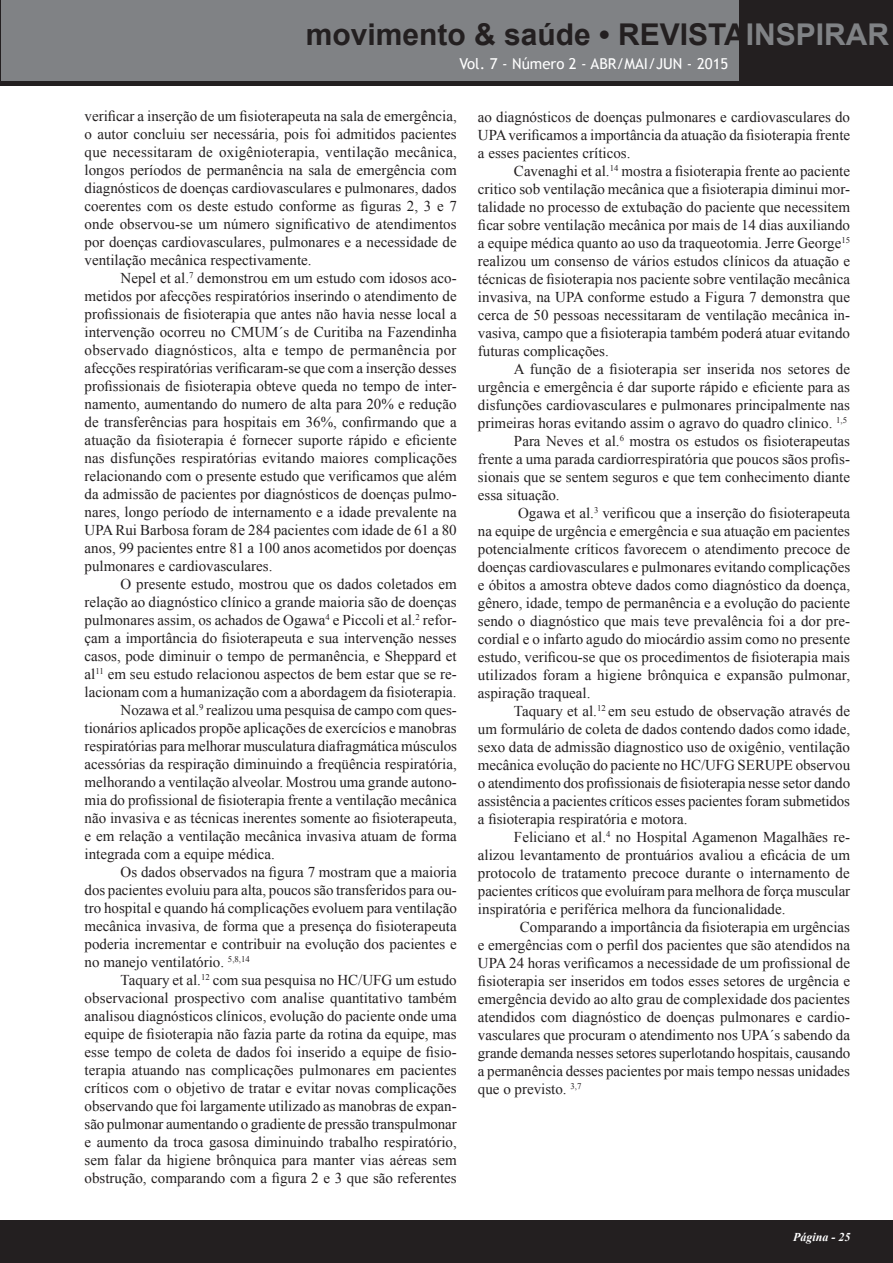
<style>
.page{position:relative;width:893px;height:1263px;background:#fff}
.page>*{position:absolute;margin:0;border:0;box-sizing:border-box;transform-origin:0 0}
.t1{font:700 30px "Arial";color:#231f20}
.Corpo_do_texto{font:15px/18px "Times New Roman";color:#231f20;text-align:justify}
.t2{font:15px "Trebuchet MS";color:#fff}
.t3{font:italic 700 12px "Times New Roman";color:#fff}
.s1{color:#808285}
</style>
<div class="page">
<div style="left:0;top:1220px;width:893px;height:43px;background:#231f20"></div>
<div style="left:0;top:0;width:893px;height:85px;background:#231f20"></div>
<div style="left:2px;top:0;width:737px;height:80px;background:#808285"></div>
<h1 class="t1" style="left:306px;top:15px;width:585px">movimento &amp; saúde • REVISTA<span class="s1">INSPIRAR</span></h1>
<p class="t2" style="left:459px;top:55px;width:271px">Vol. 7 - Número 2 - ABR/MAI/JUN - 2015</p>
<p class="Corpo_do_texto" style="left:85px;top:107px;width:374px">verificar a inserção de um fisioterapeuta na sala de emergência, o autor concluiu ser necessária, pois foi admitidos pacientes que necessitaram de oxigênioterapia, ventilação mecânica, longos períodos de permanência na sala de emergência com diagnósticos de doenças cardiovasculares e pulmonares, dados coerentes com os deste estudo conforme as figuras 2, 3 e 7 onde observou-se um número significativo de atendimentos por doenças cardiovasculares, pulmonares e a necessidade de ventilação mecânica respectivamente.</p>
<p class="Corpo_do_texto" style="left:85px;top:269px;width:374px;text-indent:36px">Nepel et al.<sup>7</sup> demonstrou em um estudo com idosos aco&shy;metidos por afecções respiratórios inserindo o atendimento de profissionais de fisioterapia que antes não havia nesse local a intervenção ocorreu no CMUM´s de Curitiba na Fazendinha observado diagnósticos, alta e tempo de permanência por afecções respiratórias verificaram-se que com a inserção desses profissionais de fisioterapia obteve queda no tempo de inter&shy;namento, aumentando do numero de alta para 20% e redução de transferências para hospitais em 36%, confirmando que a atuação da fisioterapia é fornecer suporte rápido e eficiente nas disfunções respiratórias evitando maiores complicações relacionando com o presente estudo que verificamos que além da admissão de pacientes por diagnósticos de doenças pulmo&shy;nares, longo período de internamento e a idade prevalente na UPA Rui Barbosa foram de 284 pacientes com idade de 61 a 80 anos, 99 pacientes entre 81 a 100 anos acometidos por doenças pulmonares e cardiovasculares.</p>
<p class="Corpo_do_texto" style="left:85px;top:575px;width:374px;text-indent:36px">O presente estudo, mostrou que os dados coletados em relação ao diagnóstico clínico a grande maioria são de doenças pulmonares assim, os achados de Ogawa<sup>4</sup> e Piccoli et al.<sup>2</sup> refor&shy;çam a importância do fisioterapeuta e sua intervenção nesses casos, pode diminuir o tempo de permanência, e Sheppard et al<sup>11</sup> em seu estudo relacionou aspectos de bem estar que se re&shy;lacionam com a humanização com a abordagem da fisioterapia.</p>
<p class="Corpo_do_texto" style="left:85px;top:701px;width:374px;text-indent:36px">Nozawa et al.<sup>9</sup> realizou uma pesquisa de campo com ques&shy;tionários aplicados propõe aplicações de exercícios e manobras respiratórias para melhorar musculatura diafragmática músculos acessórias da respiração diminuindo a freqüência respiratória, melhorando a ventilação alveolar. Mostrou uma grande autono&shy;mia do profissional de fisioterapia frente a ventilação mecânica não invasiva e as técnicas inerentes somente ao fisioterapeuta, e em relação a ventilação mecânica invasiva atuam de forma integrada com a equipe médica.</p>
<p class="Corpo_do_texto" style="left:85px;top:863px;width:374px;text-indent:36px">Os dados observados na figura 7 mostram que a maioria dos pacientes evoluiu para alta, poucos são transferidos para ou&shy;tro hospital e quando há complicações evoluem para ventilação mecânica invasiva, de forma que a presença do fisioterapeuta poderia incrementar e contribuir na evolução dos pacientes e no manejo ventilatório. <sup>5,8,14</sup></p>
<p class="Corpo_do_texto" style="left:85px;top:971px;width:374px;text-indent:36px">Taquary et al.<sup>12</sup> com sua pesquisa no HC/UFG um estudo observacional prospectivo com analise quantitativo também analisou diagnósticos clínicos, evolução do paciente onde uma equipe de fisioterapia não fazia parte da rotina da equipe, mas esse tempo de coleta de dados foi inserido a equipe de fisio&shy;terapia atuando nas complicações pulmonares em pacientes críticos com o objetivo de tratar e evitar novas complicações observando que foi largamente utilizado as manobras de expan&shy;são pulmonar aumentando o gradiente de pressão transpulmonar e aumento da troca gasosa diminuindo trabalho respiratório, sem falar da higiene brônquica para manter vias aéreas sem obstrução, comparando com a figura 2 e 3 que são referentes</p>
<p class="Corpo_do_texto" style="left:478px;top:108px;width:374px">ao diagnósticos de doenças pulmonares e cardiovasculares do UPA verificamos a importância da atuação da fisioterapia frente a esses pacientes críticos.</p>
<p class="Corpo_do_texto" style="left:478px;top:162px;width:374px;text-indent:36px">Cavenaghi et al.<sup>14</sup> mostra a fisioterapia frente ao paciente critico sob ventilação mecânica que a fisioterapia diminui mor&shy;talidade no processo de extubação do paciente que necessitem ficar sobre ventilação mecânica por mais de 14 dias auxiliando a equipe médica quanto ao uso da traqueotomia. Jerre George<sup>15 </sup>realizou um consenso de vários estudos clínicos da atuação e técnicas de fisioterapia nos paciente sobre ventilação mecânica invasiva, na UPA conforme estudo a Figura 7 demonstra que cerca de 50 pessoas necessitaram de ventilação mecânica in&shy;vasiva, campo que a fisioterapia também poderá atuar evitando futuras complicações.</p>
<p class="Corpo_do_texto" style="left:478px;top:360px;width:374px;text-indent:36px">A função de a fisioterapia ser inserida nos setores de urgência e emergência é dar suporte rápido e eficiente para as disfunções cardiovasculares e pulmonares principalmente nas primeiras horas evitando assim o agravo do quadro clinico. <sup>1,5</sup></p>
<p class="Corpo_do_texto" style="left:478px;top:432px;width:374px;text-indent:36px">Para Neves et al.<sup>6</sup> mostra os estudos os fisioterapeutas frente a uma parada cardiorrespiratória que poucos sãos profis&shy;sionais que se sentem seguros e que tem conhecimento diante essa situação.</p>
<p class="Corpo_do_texto" style="left:478px;top:504px;width:374px;text-indent:40px">Ogawa et al.<sup>3</sup> verificou que a inserção do fisioterapeuta na equipe de urgência e emergência e sua atuação em pacientes potencialmente críticos favorecem o atendimento precoce de doenças cardiovasculares e pulmonares evitando complicações e óbitos a amostra obteve dados como diagnóstico da doença, gênero, idade, tempo de permanência e a evolução do paciente sendo o diagnóstico que mais teve prevalência foi a dor pre&shy;cordial e o infarto agudo do miocárdio assim como no presente estudo, verificou-se que os procedimentos de fisioterapia mais utilizados foram a higiene brônquica e expansão pulmonar, aspiração traqueal.</p>
<p class="Corpo_do_texto" style="left:478px;top:702px;width:374px;text-indent:36px">Taquary et al.<sup>12</sup> em seu estudo de observação através de um formulário de coleta de dados contendo dados como idade, sexo data de admissão diagnostico uso de oxigênio, ventilação mecânica evolução do paciente no HC/UFG SERUPE observou o atendimento dos profissionais de fisioterapia nesse setor dando assistência a pacientes críticos esses pacientes foram submetidos a fisioterapia respiratória e motora.</p>
<p class="Corpo_do_texto" style="left:478px;top:828px;width:374px;text-indent:36px">Feliciano et al.<sup>4</sup> no Hospital Agamenon Magalhães re&shy;alizou levantamento de prontuários avaliou a eficácia de um protocolo de tratamento precoce durante o internamento de pacientes críticos que evoluíram para melhora de força muscular inspiratória e periférica melhora da funcionalidade.</p>
<p class="Corpo_do_texto" style="left:478px;top:918px;width:374px;text-indent:42px">Comparando a importância da fisioterapia em urgências e emergências com o perfil dos pacientes que são atendidos na UPA 24 horas verificamos a necessidade de um profissional de fisioterapia ser inseridos em todos esses setores de urgência e emergência devido ao alto grau de complexidade dos pacientes atendidos com diagnóstico de doenças pulmonares e cardio&shy;vasculares que procuram o atendimento nos UPA´s sabendo da grande demanda nesses setores superlotando hospitais, causando a permanência desses pacientes por mais tempo nessas unidades que o previsto. <sup>3,7</sup></p>
<p class="t3" style="left:793px;top:1229px;width:59px">Página - 25</p>
</div>
